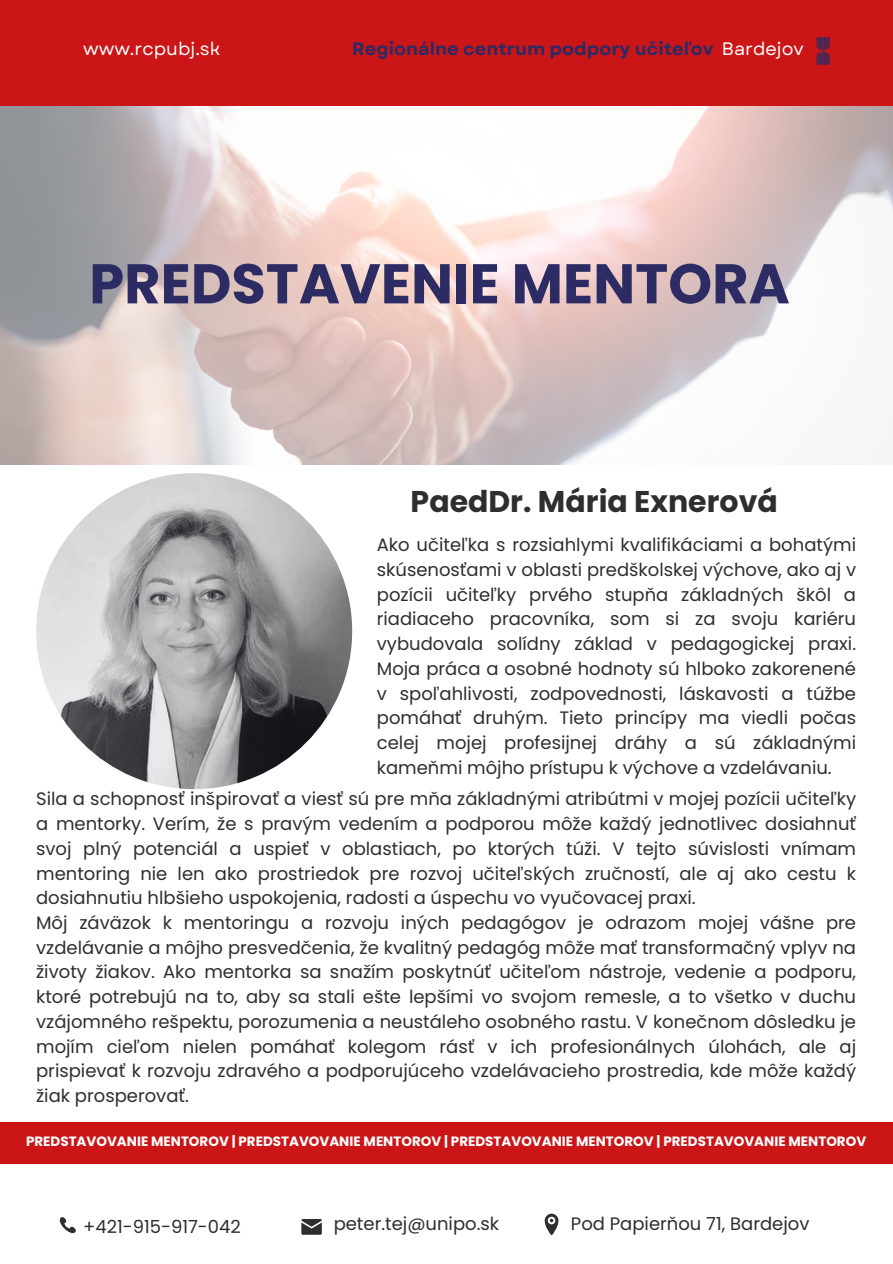
<style>
.page{position:relative;width:893px;height:1264px;background:#fff}
.page>*{position:absolute;margin:0;border:0;box-sizing:border-box;transform-origin:0 0}
.t1{font:700 55.8px "Poppins";color:#2c2b63}
.t2{font:700 30px "Poppins";color:#2e2e2e}
.t3{font:18px/24.8px "Poppins";color:#2e2e2e;text-align:justify}
.t4{font:700 18px "Garet";color:#2c2b63}
.t5{font:18px "Garet";color:#fff}
.t6{font:700 13.5px "Poppins";color:#fff}
</style>
<div class="page">
<img style="left:0;top:106px;width:892px;height:358px">
<div style="left:0;top:0;width:892px;height:106px;background:#cb1517"></div>
<div style="left:0;top:1121px;width:892px;height:41px;background:#cb1517"></div>
<svg style="left:59px;top:1217px;width:17px;height:17px"></svg>
<svg style="left:301px;top:1219px;width:20px;height:15px"></svg>
<svg style="left:544px;top:1213px;width:14px;height:21px"></svg>
<svg style="left:816px;top:37px;width:13px;height:28px"></svg>
<img style="left:36px;top:473px;width:316px;height:316px;border-radius:50%">
<p class="t5" style="left:83px;top:36px;width:139px">www.rcpubj.sk</p>
<p class="t4" style="left:352px;top:36px;width:363px">Regionálne centrum podpory učiteľov</p>
<p class="t5" style="left:722px;top:36px;width:83px">Bardejov</p>
<p class="t1" style="left:89px;top:245px;width:702px">PREDSTAVENIE MENTORA</p>
<p class="t2" style="left:410px;top:480px;width:368px">PaedDr. Mária Exnerová</p>
<p class="t3" style="left:377px;top:532px;width:480px">Ako učiteľka s rozsiahlymi kvalifikáciami a bohatými skúsenosťami v oblasti predškolskej výchove, ako aj v pozícii učiteľky prvého stupňa základných škôl a riadiaceho pracovníka, som si za svoju kariéru vybudovala solídny základ v pedagogickej praxi.<br>Moja práca a osobné hodnoty sú hlboko zakorenené v spoľahlivosti, zodpovednosti, láskavosti a túžbe pomáhať druhým. Tieto princípy ma viedli počas celej mojej profesijnej dráhy a sú základnými kameňmi môjho prístupu k výchove a vzdelávaniu.</p>
<p class="t3" style="left:36px;top:786px;width:821px">Sila a schopnosť inšpirovať a viesť sú pre mňa základnými atribútmi v mojej pozícii učiteľky a mentorky. Verím, že s pravým vedením a podporou môže každý jednotlivec dosiahnuť svoj plný potenciál a uspieť v oblastiach, po ktorých túži. V tejto súvislosti vnímam mentoring nie len ako prostriedok pre rozvoj učiteľských zručností, ale aj ako cestu k dosiahnutiu hlbšieho uspokojenia, radosti a úspechu vo vyučovacej praxi.</p>
<p class="t3" style="left:36px;top:910px;width:821px">Môj záväzok k mentoringu a rozvoju iných pedagógov je odrazom mojej vášne pre vzdelávanie a môjho presvedčenia, že kvalitný pedagóg môže mať transformačný vplyv na životy žiakov. Ako mentorka sa snažím poskytnúť učiteľom nástroje, vedenie a podporu, ktoré potrebujú na to, aby sa stali ešte lepšími vo svojom remesle, a to všetko v duchu vzájomného rešpektu, porozumenia a neustáleho osobného rastu. V konečnom dôsledku je mojím cieľom nielen pomáhať kolegom rásť v ich profesionálnych úlohách, ale aj prispievať k rozvoju zdravého a podporujúceho vzdelávacieho prostredia, kde môže každý žiak prosperovať.</p>
<p class="t6" style="left:26px;top:1131px;width:841px">PREDSTAVOVANIE MENTOROV | PREDSTAVOVANIE MENTOROV | PREDSTAVOVANIE MENTOROV | PREDSTAVOVANIE MENTOROV</p>
<p class="t3" style="left:83px;top:1214px;width:159px">+421-915-917-042</p>
<p class="t3" style="left:333px;top:1211px;width:167px">peter.tej@unipo.sk</p>
<p class="t3" style="left:571px;top:1211px;width:240px">Pod Papierňou 71, Bardejov</p>
</div>
